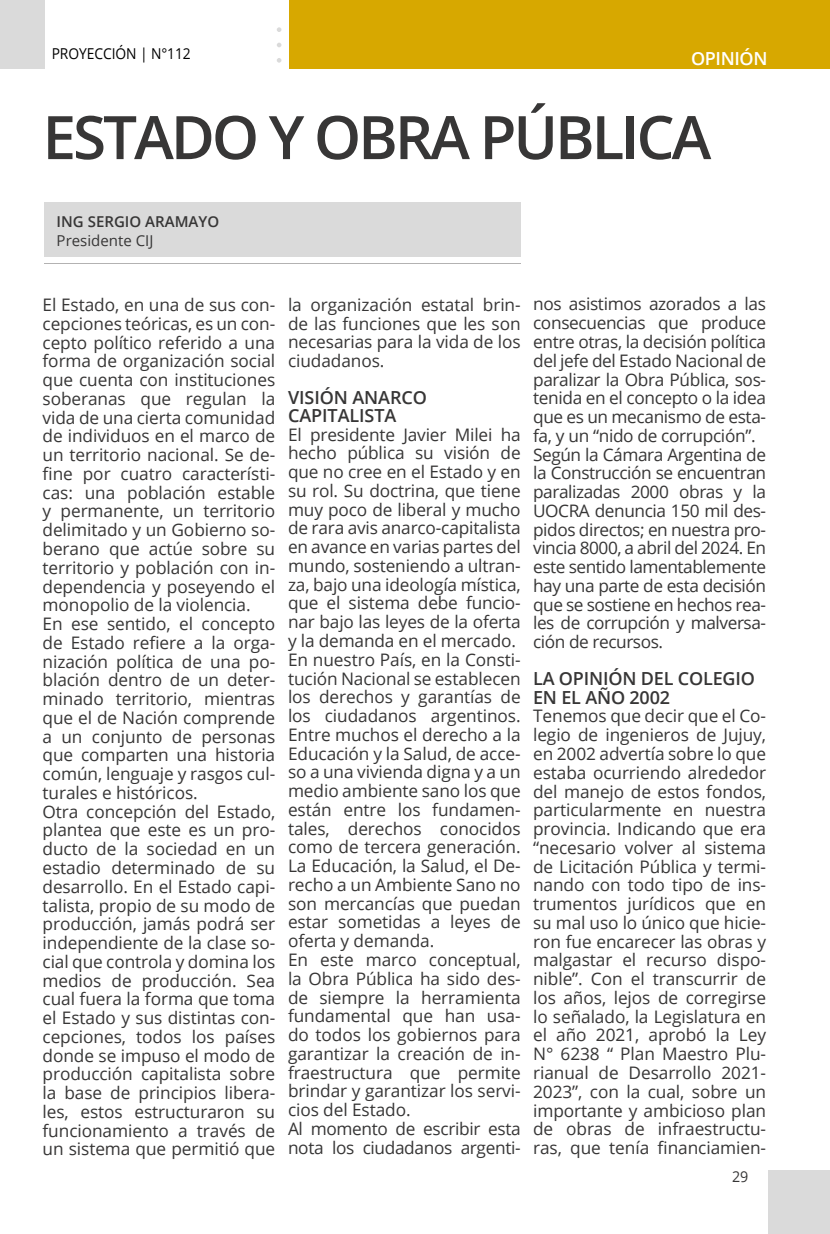
<style>
.page{position:relative;width:830px;height:1234px;background:#fff}
.page>*{position:absolute;margin:0;border:0;box-sizing:border-box;transform-origin:0 0}
.t1{font:600 60px "Open Sans";letter-spacing:-.05em;color:#373636}
.t2{font:600 18px/18px "Open Sans";letter-spacing:-.01em;color:#373636}
.t3{font:600 18px "Open Sans";letter-spacing:-.02em;color:#fff}
.t4{font:17.25px/18.8px "Open Sans";letter-spacing:-.005em;color:#373636}
.t5{font:17.25px/18.8px "Open Sans";letter-spacing:-.025em;color:#373636}
.t6{font:15px "Open Sans";letter-spacing:-.005em;color:#000;scale:.92 1}
.t7{font:600 15px "Open Sans";color:#373636}
.t8{font:15px "Open Sans";color:#373636}
.t9{font:15px "Open Sans";color:#373636;scale:.95 1}
</style>
<div class="page">
<div style="left:0;top:0;width:44px;height:68px;background:#dadada"></div>
<div style="left:289px;top:0;width:540px;height:68px;background:#d7a800"></div>
<svg style="left:277px;top:27px;width:4px;height:5px"></svg>
<svg style="left:277px;top:43px;width:4px;height:4px"></svg>
<svg style="left:277px;top:58px;width:4px;height:5px"></svg>
<div style="left:767px;top:1169px;width:62px;height:64px;background:#dadada"></div>
<div style="left:44px;top:202px;width:476px;height:55px;background:#dadada"></div>
<p class="t6" style="left:52px;top:44px;width:153px">PROYECCIÓN | N°112</p>
<p class="t3" style="left:690px;top:46px;width:78px">OPINIÓN</p>
<h1 class="t1" style="left:43px;top:96px;width:670px">ESTADO Y OBRA PÚBLICA</h1>
<p class="t7" style="left:57px;top:211px;width:164px">ING SERGIO ARAMAYO</p>
<p class="t8" style="left:57px;top:230px;width:98px">Presidente CIJ</p>
<p class="t4" style="left:43px;top:295px;width:234px">El Estado, en una de sus con&shy;cepciones teóricas, es un con&shy;cepto político referido a una forma de organización social que cuenta con instituciones soberanas que regulan la vida de una cierta comunidad de individuos en el marco de un territorio nacional. Se de&shy;fine por cuatro característi&shy;cas: una población estable y permanente, un territorio delimitado y un Gobierno so&shy;berano que actúe sobre su territorio y población con in&shy;dependencia y poseyendo el monopolio de la violencia.<br>En ese sentido, el concepto de Estado refiere a la orga&shy;nización política de una po&shy;blación dentro de un deter&shy;minado territorio, mientras que el de Nación comprende a un conjunto de personas que comparten una historia común, lenguaje y rasgos cul&shy;turales e históricos.<br>Otra concepción del Estado, plantea que este es un pro&shy;ducto de la sociedad en un estadio determinado de su desarrollo. En el Estado capi&shy;talista, propio de su modo de producción, jamás podrá ser independiente de la clase so&shy;cial que controla y domina los medios de producción. Sea cual fuera la forma que toma el Estado y sus distintas con&shy;cepciones, todos los países donde se impuso el modo de producción capitalista sobre la base de principios libera&shy;les, estos estructuraron su funcionamiento a través de un sistema que permitió que</p>
<p class="t4" style="left:288px;top:294px;width:234px;text-align:justify">la organización estatal brin&shy;de las funciones que les son necesarias para la vida de los ciudadanos.</p>
<p class="t2" style="left:288px;top:388px;width:140px">VISIÓN ANARCO<br>CAPITALISTA</p>
<p class="t4" style="left:288px;top:424px;width:234px">El presidente Javier Milei ha hecho pública su visión de que no cree en el Estado y en su rol. Su doctrina, que tiene muy poco de liberal y mucho de rara avis anarco-capitalista en avance en varias partes del mundo, sosteniendo a ultran&shy;za, bajo una ideología mística, que el sistema debe funcio&shy;nar bajo las leyes de la oferta y la demanda en el mercado.<br>En nuestro País, en la Consti&shy;tución Nacional se establecen los derechos y garantías de los ciudadanos argentinos.<br>Entre muchos el derecho a la<br>Educación y la Salud, de acce&shy;so a una vivienda digna y a un medio ambiente sano los que están entre los fundamen&shy;tales, derechos conocidos como de tercera generación.<br>La Educación, la Salud, el De&shy;recho a un Ambiente Sano no son mercancías que puedan estar sometidas a leyes de oferta y demanda.<br>En este marco conceptual, la Obra Pública ha sido des&shy;de siempre la herramienta fundamental que han usa&shy;do todos los gobiernos para garantizar la creación de in&shy;fraestructura que permite brindar y garantizar los servi&shy;cios del Estado.<br>Al momento de escribir esta nota los ciudadanos argenti-</p>
<p class="t5" style="left:533px;top:294px;width:234px">nos asistimos azorados a las consecuencias que produce entre otras, la decisión política del jefe del Estado Nacional de paralizar la Obra Pública, sos&shy;tenida en el concepto o la idea que es un mecanismo de esta&shy;fa, y un “nido de corrupción”.<br>Según la Cámara Argentina de la Construcción se encuentran paralizadas 2000 obras y la<br>UOCRA denuncia 150 mil des&shy;pidos directos; en nuestra pro&shy;vincia 8000, a abril del 2024. En este sentido lamentablemente hay una parte de esta decisión que se sostiene en hechos rea&shy;les de corrupción y malversa&shy;ción de recursos.</p>
<p class="t2" style="left:533px;top:668px;width:223px;line-height:18.8px">LA OPINIÓN DEL COLEGIO<br>EN EL AÑO 2002</p>
<p class="t4" style="left:533px;top:706px;width:234px;text-align:justify">Tenemos que decir que el Co&shy;legio de ingenieros de Jujuy, en 2002 advertía sobre lo que estaba ocurriendo alrededor del manejo de estos fondos, particularmente en nuestra provincia. Indicando que era “necesario volver al sistema de Licitación Pública y termi&shy;nando con todo tipo de ins&shy;trumentos jurídicos que en su mal uso lo único que hicie&shy;ron fue encarecer las obras y malgastar el recurso dispo&shy;nible”. Con el transcurrir de los años, lejos de corregirse lo señalado, la Legislatura en el año 2021, aprobó la Ley N° 6238 “ Plan Maestro Plu&shy;rianual de Desarrollo 2021- 2023”, con la cual, sobre un importante y ambicioso plan de obras de infraestructu&shy;ras, que tenía financiamien-</p>
<p class="t9" style="left:731px;top:1165px;width:19px">29</p>
</div>
